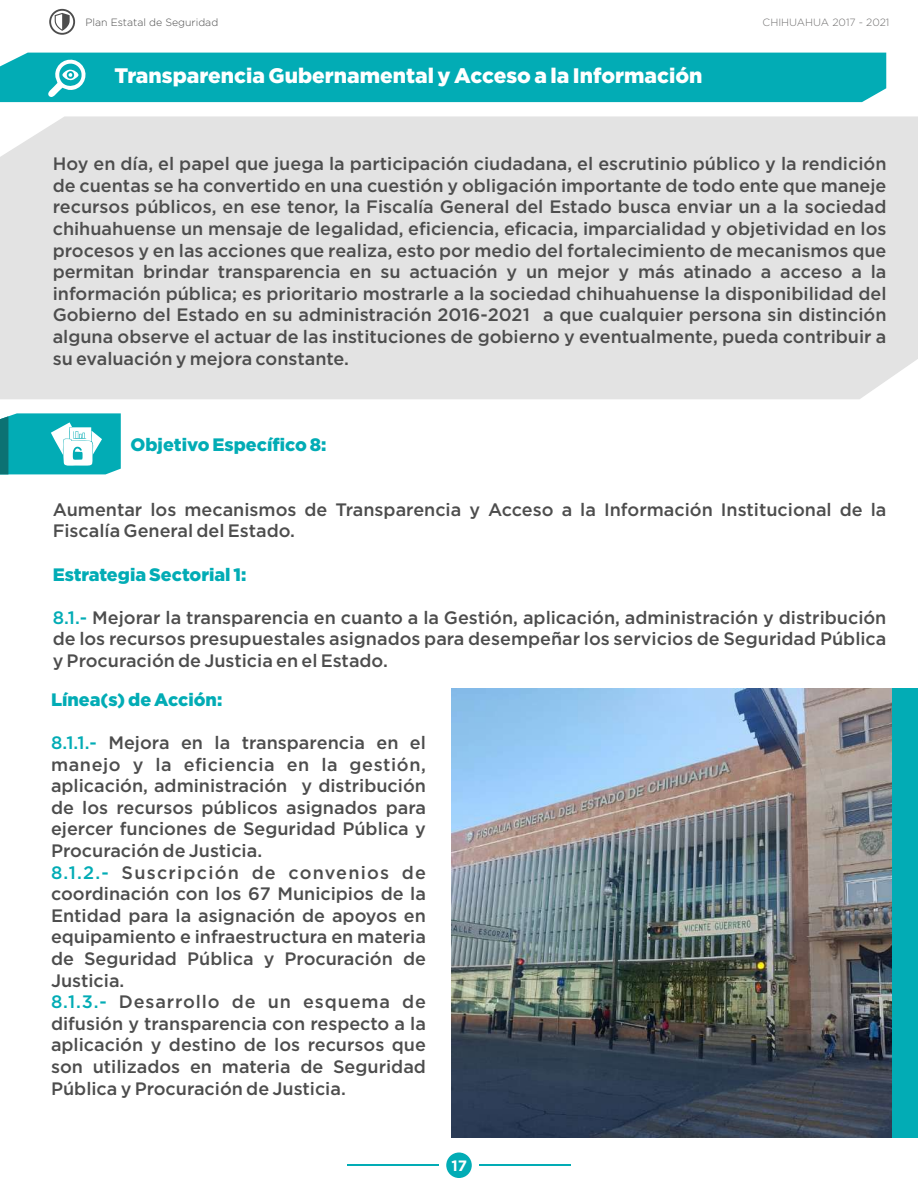
<style>
.page{position:relative;width:918px;height:1188px;background:#fff}
.page>*{position:absolute;margin:0;border:0;box-sizing:border-box;transform-origin:0 0}
.t1{font:900 21px "Gotham";color:#fff}
.t2{font:500 18px/21.6px "Gotham";color:#4d4d4d;text-align:justify}
.t3{font:900 18px "Gotham";color:#02acb5}
.t4{font:700 15px "Gotham";color:#fff}
.t5{font:300 10.5px "Gotham";color:#4d4d4d}
.t6{font:300 10.5px "Gotham";color:#706f6f}
.s1{color:#02acb5}
</style>
<div class="page">
<img style="left:451px;top:689px;width:441px;height:449px">
<div style="left:0;top:116px;width:918px;height:283px;background:#e3e3e3"></div>
<svg style="left:0;top:413px;width:121px;height:61px"></svg>
<div style="left:0;top:53px;width:886px;height:49px;background:#02acb5"></div>
<div style="left:892px;top:689px;width:25px;height:449px;background:#02acb5"></div>
<div style="left:446px;top:1153px;width:26px;height:25px;background:#02acb5;border-radius:50%"></div>
<hr style="left:479px;top:1165px;width:91px;height:1px;background:#02acb5">
<hr style="left:347px;top:1165px;width:91px;height:1px;background:#02acb5">
<svg style="left:49px;top:9px;width:26px;height:26px"></svg>
<p class="t5" style="left:86px;top:17px;width:134px">Plan Estatal de Seguridad</p>
<p class="t1" style="left:114px;top:66px;width:590px">Transparencia Gubernamental y Acceso a la Información</p>
<p class="t6" style="left:763px;top:17px;width:128px">CHIHUAHUA 2017 - 2021</p>
<p class="t2" style="left:53px;top:154px;width:835px">Hoy en día, el papel que juega la participación ciudadana, el escrutinio público y la rendición de cuentas se ha convertido en una cuestión y obligación importante de todo ente que maneje recursos públicos, en ese tenor, la Fiscalía General del Estado busca enviar un a la sociedad chihuahuense un mensaje de legalidad, eficiencia, eficacia, imparcialidad y objetividad en los procesos y en las acciones que realiza, esto por medio del fortalecimiento de mecanismos que permitan brindar transparencia en su actuación y un mejor y más atinado a acceso a la información pública; es prioritario mostrarle a la sociedad chihuahuense la disponibilidad del Gobierno del Estado en su administración 2016-2021 a que cualquier persona sin distinción alguna observe el actuar de las instituciones de gobierno y eventualmente, pueda contribuir a su evaluación y mejora constante.</p>
<p class="t3" style="left:130px;top:437px;width:198px">Objetivo Específico 8:</p>
<p class="t2" style="left:53px;top:500px;width:835px">Aumentar los mecanismos de Transparencia y Acceso a la Información Institucional de la<br>Fiscalía General del Estado.</p>
<p class="t3" style="left:53px;top:566px;width:195px">Estrategia Sectorial 1:</p>
<p class="t2" style="left:53px;top:608px;width:835px"><span class="s1">8.1.-</span> Mejorar la transparencia en cuanto a la Gestión, aplicación, administración y distribución de los recursos presupuestales asignados para desempeñar los servicios de Seguridad Pública y Procuración de Justicia en el Estado.</p>
<p class="t3" style="left:51px;top:691px;width:173px">Línea(s) de Acción:</p>
<p class="t2" style="left:51px;top:733px;width:377px;text-align:left"><span class="s1">8.1.1.-</span> Mejora en la transparencia en el manejo y la eficiencia en la gestión, aplicación, administración y distribución de los recursos públicos asignados para ejercer funciones de Seguridad Pública y Procuración de Justicia.<br><span class="s1">8.1.2.-</span> Suscripción de convenios de coordinación con los 67 Municipios de la Entidad para la asignación de apoyos en equipamiento e infraestructura en materia de Seguridad Pública y Procuración de Justicia.<br><span class="s1">8.1.3.-</span> Desarrollo de un esquema de difusión y transparencia con respecto a la aplicación y destino de los recursos que son utilizados en materia de Seguridad Pública y Procuración de Justicia.</p>
<p class="t4" style="left:452px;top:1159px;width:17px">17</p>
</div>
